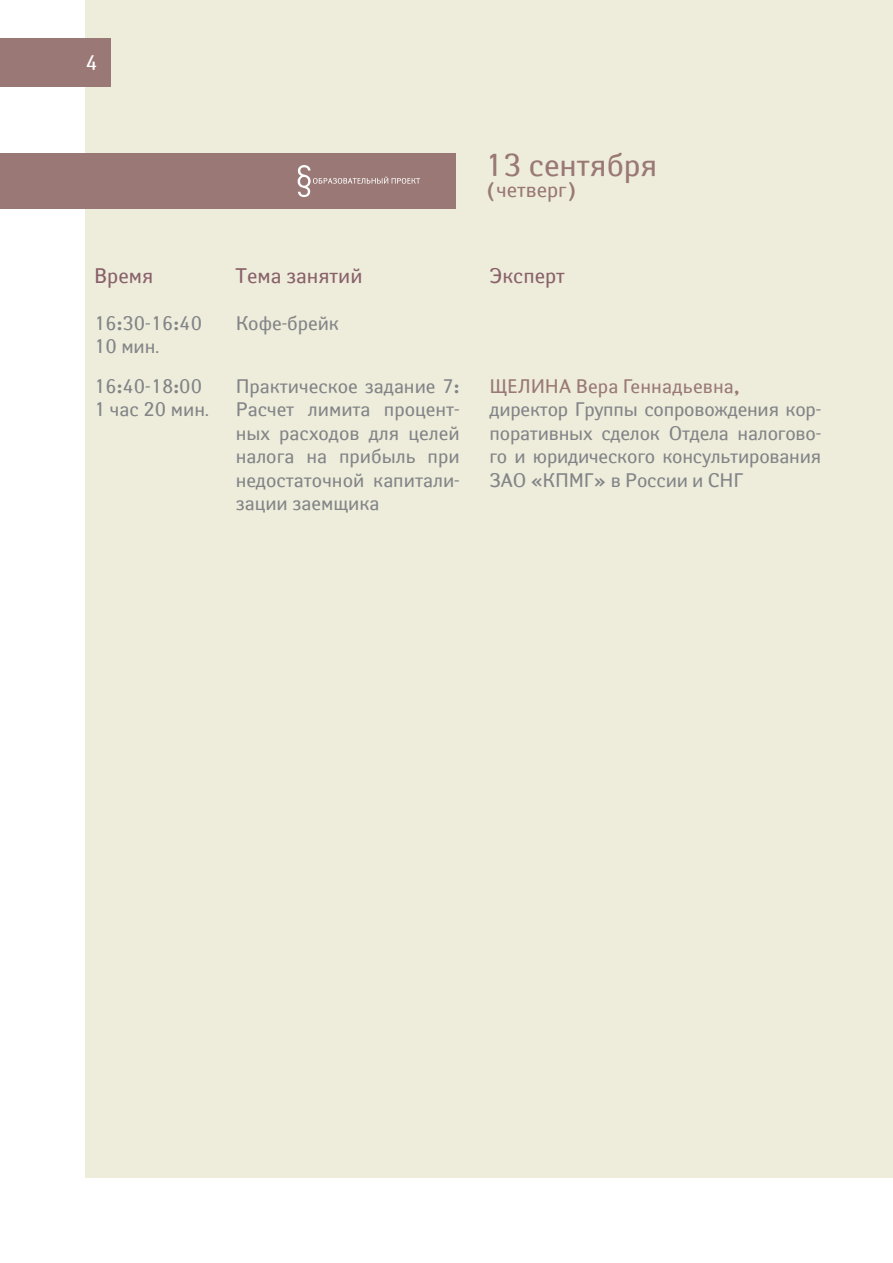
<style>
.page{position:relative;width:893px;height:1263px;background:#fff}
.page>*{position:absolute;margin:0;border:0;box-sizing:border-box;transform-origin:0 0}
.t1{font:21px "VEB PT Yanus";color:#89616a}
.t2{font:21px "VEB PT Yanus";color:#997875}
.t3{font:21px "VEB PT Yanus";color:#fff}
.t4{font:19.5px/23.4px "VEB PT Yanus";letter-spacing:-.01em;color:#828487;text-align:justify}
</style>
<div class="page">
<div style="left:86px;top:0;width:807px;height:1178px;background:#eeeddb"></div>
<div style="left:0;top:38px;width:111px;height:49px;background:#997875"></div>
<div style="left:0;top:153px;width:455px;height:56px;background:#997875"></div>
<svg style="left:298px;top:165px;width:122px;height:32px"></svg>
<p class="t3" style="left:86px;top:50px;width:14px">4</p>
<p class="t2" style="left:485px;top:177px;width:94px">(четверг)</p>
<p class="t1" style="left:94px;top:263px;width:61px">Время</p>
<p class="t1" style="left:236px;top:263px;width:128px">Тема занятий</p>
<p class="t1" style="left:489px;top:263px;width:77px">Эксперт</p>
<p class="t4" style="left:236px;top:311px;width:105px">Кофе-брейк</p>
<p class="t4" style="left:489px;top:398px;width:333px">директор Группы сопровождения кор&shy;поративных сделок Отдела налогово&shy;го и юридического консультирования ЗАО «КПМГ» в России и СНГ</p>
</div>
